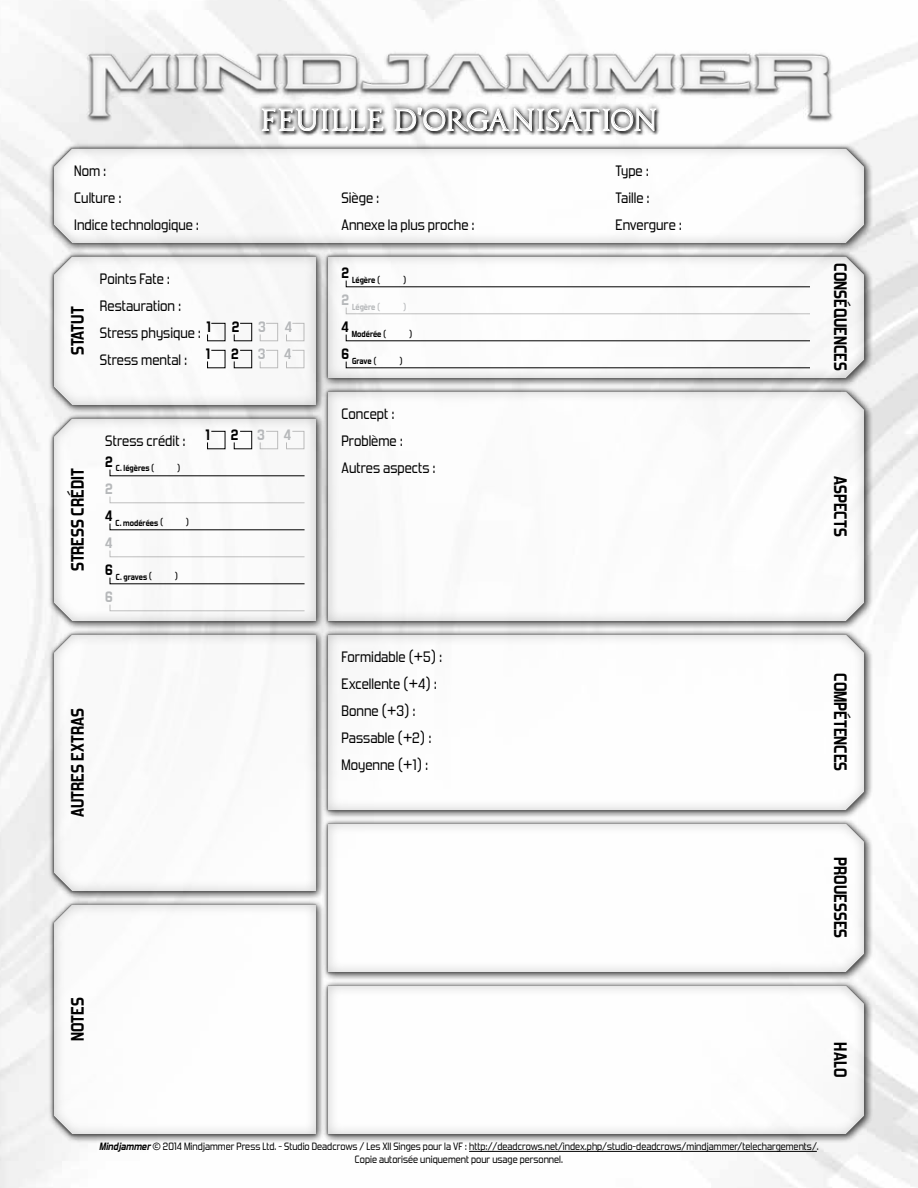
<style>
.page{position:relative;width:918px;height:1188px;background:#fff}
.page>*{position:absolute;margin:0;border:0;box-sizing:border-box;transform-origin:0 0}
.t1{font:500 27px "Capitalis Typ Oasis";letter-spacing:-.01em;color:#fff}
.t2{font:700 18px "Forgotten Futurist Rg";color:#000}
.t3{font:15px/27px "Forgotten Futurist Rg";color:#000}
.t4{font:700 15px "Forgotten Futurist Rg";color:#b6b8ba}
.t5{font:700 15px "Forgotten Futurist Rg";color:#000}
.t6{font:10.5px/12.6px "Forgotten Futurist Rg";color:#000;text-align:center}
.t7{font:700 8.7px "Forgotten Futurist Rg";color:#000}
.t8{font:700 8.7px "Forgotten Futurist Rg";color:#b6b8ba}
.s1{font-weight:700;font-style:italic}
</style>
<div class="page">
<img style="left:60px;top:31px;width:798px;height:110px">
<div style="left:45px;top:141px;width:829px;height:1003px;background:#000;opacity:.33"></div>
<svg style="left:345px;top:280px;width:466px;height:8px"></svg>
<svg style="left:345px;top:361px;width:466px;height:8px"></svg>
<svg style="left:345px;top:307px;width:466px;height:8px"></svg>
<svg style="left:345px;top:334px;width:466px;height:8px"></svg>
<svg style="left:109px;top:469px;width:196px;height:8px"></svg>
<svg style="left:109px;top:550px;width:196px;height:8px"></svg>
<svg style="left:109px;top:496px;width:196px;height:8px"></svg>
<svg style="left:109px;top:577px;width:196px;height:8px"></svg>
<svg style="left:109px;top:523px;width:196px;height:8px"></svg>
<svg style="left:109px;top:604px;width:196px;height:8px"></svg>
<svg style="left:286px;top:431px;width:19px;height:19px"></svg>
<svg style="left:233px;top:431px;width:19px;height:19px"></svg>
<svg style="left:207px;top:431px;width:19px;height:19px"></svg>
<svg style="left:259px;top:431px;width:19px;height:19px"></svg>
<svg style="left:54px;top:256px;width:262px;height:149px"></svg>
<svg style="left:257px;top:102px;width:405px;height:35px"></svg>
<svg style="left:262px;top:88px;width:121px;height:57px"></svg>
<svg style="left:394px;top:97px;width:262px;height:44px"></svg>
<hr style="left:469px;top:1151px;width:348px;height:1px;background:#000">
<p class="t3" style="left:74px;top:157px;width:126px">Nom :<br>Culture :<br>Indice technologique :</p>
<h1 class="t1" style="left:261px;top:108px;width:398px">FEUILLE D<sup>'</sup>ORGANISATION</h1>
<p class="t3" style="left:342px;top:184px;width:135px">Siège :<br>Annexe la plus proche :</p>
<p class="t3" style="left:615px;top:157px;width:68px">Type :<br>Taille :<br>Envergure :</p>
<p class="t2" style="left:67px;top:355px;width:50px;rotate:-90deg">STATUT</p>
<p class="t3" style="left:100px;top:265px;width:112px">Points Fate :<br>Restauration :<br>Stress physique : <sup>1</sup></p>
<p class="t5" style="left:232px;top:317px;width:9px">2</p>
<p class="t4" style="left:258px;top:317px;width:9px">3</p>
<p class="t4" style="left:285px;top:317px;width:9px">4</p>
<p class="t3" style="left:100px;top:346px;width:112px">Stress mental : <sup>1</sup></p>
<p class="t5" style="left:231px;top:344px;width:9px">2</p>
<p class="t4" style="left:258px;top:344px;width:9px">3</p>
<p class="t4" style="left:284px;top:344px;width:9px">4</p>
<p class="t2" style="left:67px;top:571px;width:104px;rotate:-90deg">STRESS CRÉDIT</p>
<p class="t3" style="left:105px;top:427px;width:82px">Stress crédit :</p>
<p class="t7" style="left:105px;top:462px;width:51px"><sup>2</sup> C. légères (</p>
<p class="t7" style="left:177px;top:462px;width:5px">)</p>
<p class="t4" style="left:105px;top:479px;width:9px">2</p>
<p class="t7" style="left:105px;top:518px;width:60px"><sup>4</sup> C. modérées (</p>
<p class="t7" style="left:186px;top:516px;width:5px">)</p>
<p class="t4" style="left:105px;top:533px;width:9px">4</p>
<p class="t7" style="left:105px;top:572px;width:48px"><sup>6</sup> C. graves (</p>
<p class="t7" style="left:175px;top:570px;width:5px">)</p>
<p class="t4" style="left:105px;top:587px;width:9px">6</p>
<p class="t5" style="left:205px;top:425px;width:6px">1</p>
<p class="t5" style="left:231px;top:425px;width:9px">2</p>
<p class="t4" style="left:257px;top:425px;width:9px">3</p>
<p class="t4" style="left:284px;top:425px;width:9px">4</p>
<p class="t2" style="left:67px;top:817px;width:110px;rotate:-90deg">AUTRES EXTRAS</p>
<p class="t7" style="left:342px;top:275px;width:40px"><sup>2</sup> Légère (</p>
<p class="t7" style="left:403px;top:275px;width:5px">)</p>
<p class="t8" style="left:342px;top:302px;width:40px"><sup>2</sup> Légère (</p>
<p class="t8" style="left:403px;top:302px;width:5px">)</p>
<p class="t7" style="left:342px;top:329px;width:47px"><sup>4</sup> Modérée (</p>
<p class="t7" style="left:409px;top:329px;width:5px">)</p>
<p class="t7" style="left:342px;top:356px;width:37px"><sup>6</sup> Grave (</p>
<p class="t7" style="left:399px;top:356px;width:5px">)</p>
<p class="t3" style="left:342px;top:400px;width:96px">Concept :<br>Problème :<br>Autres aspects :</p>
<p class="t3" style="left:342px;top:643px;width:102px">Formidable (+5) :<br>Excellente (+4) :<br>Bonne (+3) :<br>Passable (+2) :<br>Moyenne (+1) :</p>
<p class="t2" style="left:67px;top:1041px;width:45px;rotate:-90deg">NOTES</p>
<p class="t2" style="left:851px;top:263px;width:109px;rotate:90deg">CONSÉQUENCES</p>
<p class="t2" style="left:851px;top:476px;width:62px;rotate:90deg">ASPECTS</p>
<p class="t2" style="left:851px;top:673px;width:100px;rotate:90deg">COMPÉTENCES</p>
<p class="t2" style="left:851px;top:857px;width:82px;rotate:90deg">PROUESSES</p>
<p class="t2" style="left:851px;top:1042px;width:36px;rotate:90deg">HALO</p>
<p class="t6" style="left:99px;top:1140px;width:721px"><span class="s1">Mindjammer</span> © 2014 Mindjammer Press Ltd. - Studio Deadcrows / Les XII Singes pour la VF : http://deadcrows.net/index.php/studio-deadcrows/mindjammer/telechargements/.<br>Copie autorisée uniquement pour usage personnel.</p>
</div>
